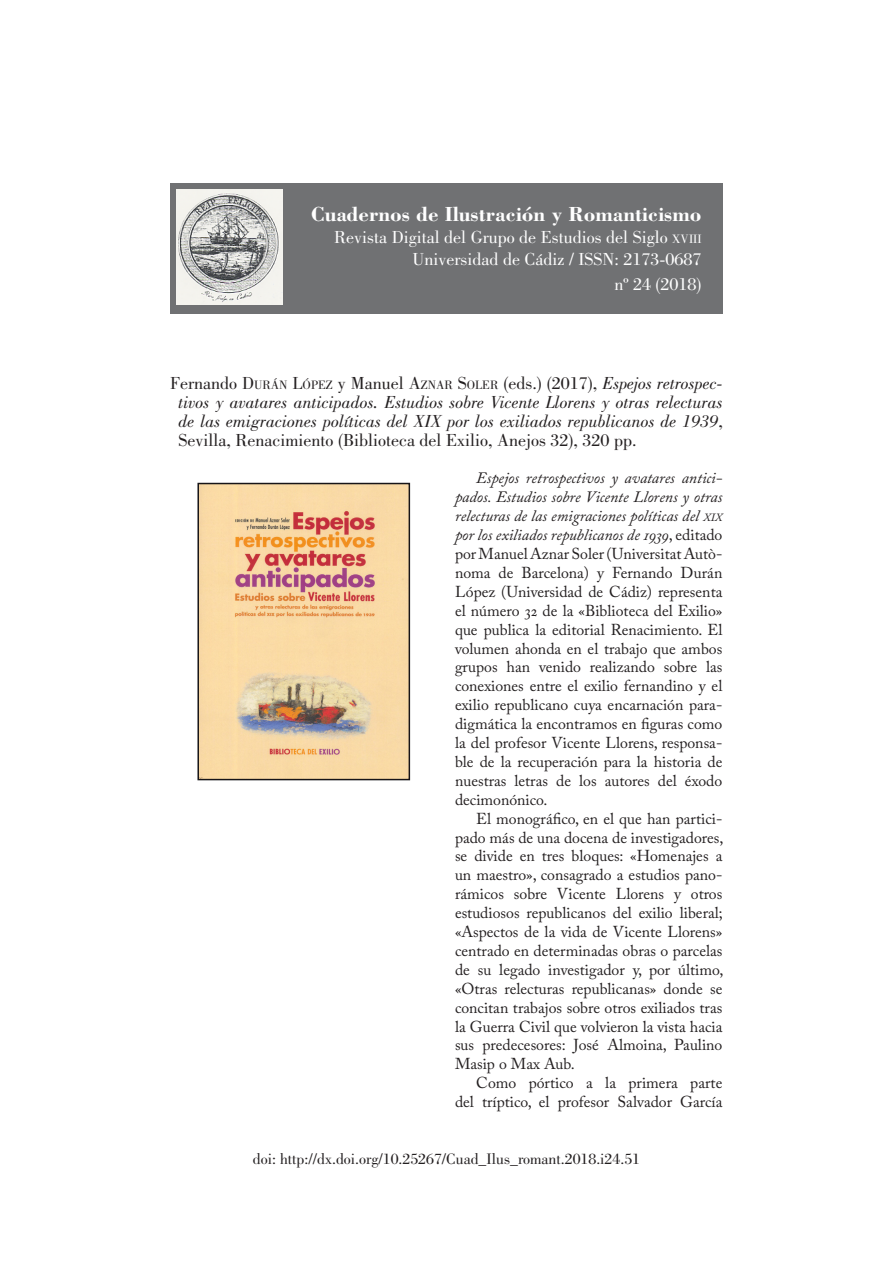
<style>
.page{position:relative;width:893px;height:1263px;background:#fff}
.page>*{position:absolute;margin:0;border:0;box-sizing:border-box;transform-origin:0 0}
.t1{font:700 21px "Bodoni Std";color:#fff}
.Resumen{font:italic 18px/18.9px "Bodoni Std";color:#231f20;text-align:justify}
.t2{font:18px "Bodoni Std";color:#fff}
.t3{font:18px "Bodoni Std";color:#fff}
.Texto{font:15.75px/18.9px "Adobe Caslon Pro";color:#231f20;text-align:justify}
.Resumen-2{font:15.75px "Bodoni Std";color:#231f20}
.s1{font-size:12.6px}
.s2{font-style:inherit}
.s3{font-style:normal}
.s4{font-style:normal;font-size:12.6px}
.s5{font-style:italic}
.s6{font-style:italic;font-size:10.95px}
</style>
<div class="page">
<div style="left:170px;top:183px;width:553px;height:131px;background:#707173"></div>
<img style="left:176px;top:189px;width:107px;height:115px">
<img style="left:200px;top:486px;width:207px;height:291px">
<div style="left:197px;top:483px;width:213px;height:297px;border:2px solid #171518"></div>
<p class="t1" style="left:311px;top:201px;width:392px">Cuadernos de Ilustración y Romanticismo</p>
<p class="t2" style="left:334px;top:227px;width:369px">Revista Digital del Grupo de Estudios del Siglo <span class="s1">XVIII</span></p>
<p class="t2" style="left:413px;top:249px;width:290px">Universidad de Cádiz / ISSN: <span class="s2">2173-0687</span></p>
<p class="t3" style="left:615px;top:274px;width:89px"><span class="s2">nº</span> 24 <span class="s2">(</span>2018<span class="s2">)</span></p>
<p class="Resumen" style="left:179px;top:374px;width:546px;text-indent:-9px"><span class="s3">Fernando</span> <span class="s3">D</span><span class="s4">URÁN</span> <span class="s3">L</span><span class="s4">ÓPEZ</span> <span class="s3">y Manuel</span> <span class="s3">A</span><span class="s4">ZNAR</span> <span class="s3">S</span><span class="s4">OLER</span> <span class="s3">(eds.) (2017),</span> Espejos retrospec&shy;tivos y avatares anticipados. Estudios sobre Vicente Llorens y otras relecturas de las emigraciones políticas del XIX por los exiliados republicanos de 1939<span class="s3">, Sevilla, Renacimiento (Biblioteca del Exilio, Anejos 32), 320 pp.</span></p>
<p class="Texto" style="left:455px;top:468px;width:269px;text-indent:21px"><span class="s5">Espejos retrospectivos y avatares antici&shy;pados. Estudios sobre Vicente Llorens y otras relecturas de las emigraciones políticas del</span> <span class="s6">xix </span><span class="s5">por los exiliados republicanos de 1939</span>, editado por Manuel Aznar Soler (Universitat Autò&shy;noma de Barcelona) y Fernando Durán López (Universidad de Cádiz) representa el número 32 de la «Biblioteca del Exilio» que publica la editorial Renacimiento. El volumen ahonda en el trabajo que ambos grupos han venido realizando sobre las conexiones entre el exilio fernandino y el exilio republicano cuya encarnación para&shy;digmática la encontramos en figuras como la del profesor Vicente Llorens, responsa&shy;ble de la recuperación para la historia de nuestras letras de los autores del éxodo decimonónico.</p>
<p class="Texto" style="left:455px;top:809px;width:270px;text-indent:21px">El monográfico, en el que han partici&shy;pado más de una docena de investigadores, se divide en tres bloques: «Homenajes a un maestro», consagrado a estudios pano&shy;rámicos sobre Vicente Llorens y otros estudiosos republicanos del exilio liberal; «Aspectos de la vida de Vicente Llorens» centrado en determinadas obras o parcelas de su legado investigador y, por último, «Otras relecturas republicanas» donde se concitan trabajos sobre otros exiliados tras la Guerra Civil que volvieron la vista hacia sus predecesores: José Almoina, Paulino Masip o Max Aub.</p>
<p class="Texto" style="left:455px;top:1073px;width:269px;text-align:right">Como pórtico a la primera parte del tríptico, el profesor Salvador García</p>
<p class="Resumen-2" style="left:253px;top:1150px;width:389px">doi: http://dx.doi.org/10.25267/Cuad_Ilus_romant.2018.i24.51</p>
</div>
